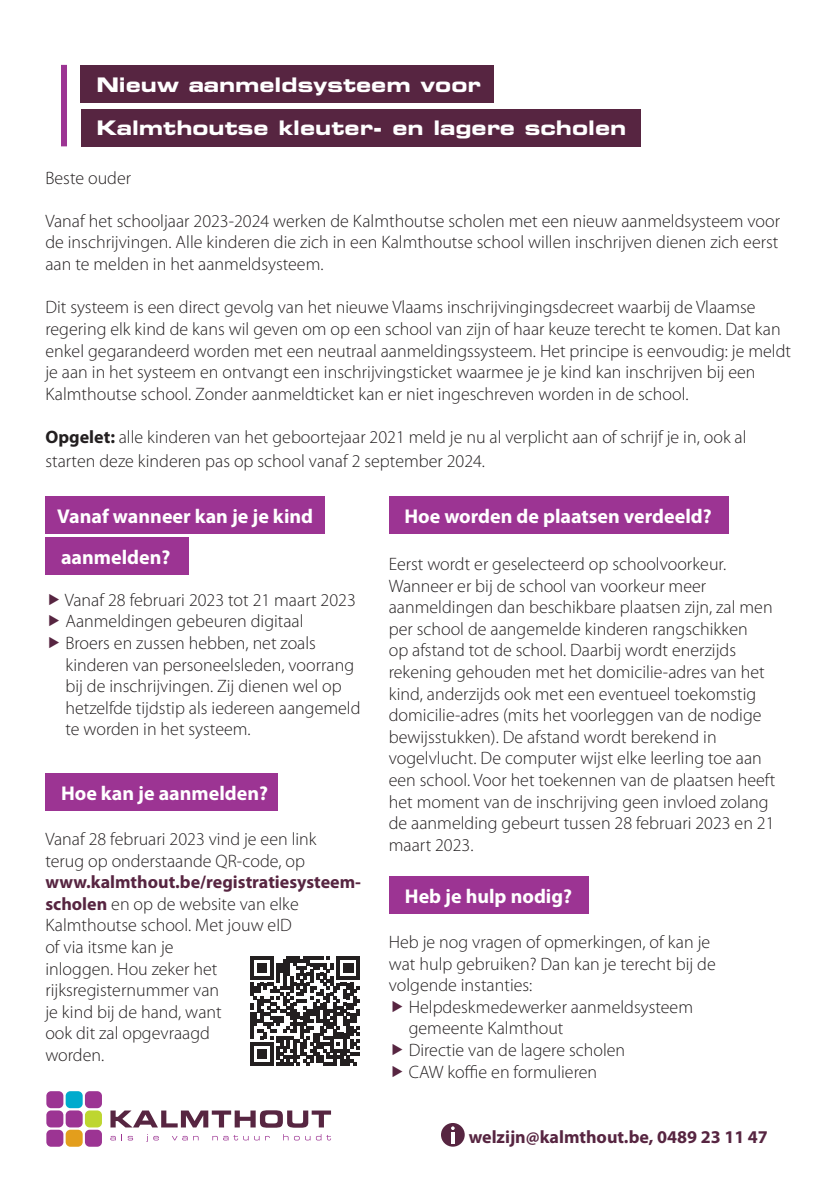
<style>
.page{position:relative;width:840px;height:1191px;background:#fff}
.page>*{position:absolute;margin:0;border:0;box-sizing:border-box;transform-origin:0 0}
.t1{font:700 20px "Myriad Pro";color:#fff}
.t2{font:700 expanded 20px/44px "Square 721 BT";color:#fff}
.t3{font:300 18px/21.6px "Myriad Pro";color:#231f20}
.t4{font:700 18px "Myriad Pro";color:#572541}
.s1{font-weight:700}
.s2{font-weight:700;color:#572541}
</style>
<div class="page">
<svg style="left:110px;top:1134px;width:12px;height:6px"></svg>
<svg style="left:128px;top:1136px;width:5px;height:4px"></svg>
<svg style="left:147px;top:1134px;width:12px;height:7px"></svg>
<svg style="left:172px;top:1135px;width:15px;height:5px"></svg>
<svg style="left:193px;top:1135px;width:5px;height:5px"></svg>
<svg style="left:212px;top:1135px;width:36px;height:5px"></svg>
<svg style="left:283px;top:1134px;width:5px;height:6px"></svg>
<svg style="left:294px;top:1135px;width:5px;height:5px"></svg>
<svg style="left:316px;top:1134px;width:15px;height:6px"></svg>
<svg style="left:110px;top:1110px;width:221px;height:17px"></svg>
<div style="left:46px;top:1091px;width:17px;height:17px;background:#9c3493;border-radius:5px"></div>
<div style="left:66px;top:1091px;width:17px;height:17px;background:#00abcd;border-radius:5px"></div>
<div style="left:85px;top:1091px;width:17px;height:17px;background:#9c3493;border-radius:5px"></div>
<div style="left:46px;top:1110px;width:17px;height:17px;background:#9c3493;border-radius:5px"></div>
<div style="left:66px;top:1110px;width:17px;height:17px;background:#9c3493;border-radius:5px"></div>
<div style="left:85px;top:1110px;width:17px;height:17px;background:#bed630;border-radius:5px"></div>
<div style="left:46px;top:1129px;width:17px;height:17px;background:#9c3493;border-radius:5px"></div>
<div style="left:66px;top:1129px;width:17px;height:17px;background:#e39e1c;border-radius:5px"></div>
<div style="left:85px;top:1129px;width:17px;height:17px;background:#9c3493;border-radius:5px"></div>
<div style="left:45px;top:496px;width:280px;height:38px;background:#9c3493"></div>
<div style="left:45px;top:537px;width:144px;height:37px;background:#9c3493"></div>
<div style="left:45px;top:773px;width:233px;height:38px;background:#9c3493"></div>
<div style="left:388px;top:876px;width:200px;height:38px;background:#9c3493"></div>
<div style="left:81px;top:65px;width:412px;height:38px;background:#572541"></div>
<div style="left:81px;top:109px;width:559px;height:37px;background:#572541"></div>
<div style="left:388px;top:496px;width:340px;height:38px;background:#9c3493"></div>
<div style="left:61px;top:65px;width:6px;height:81px;background:#9c3493"></div>
<div style="left:441px;top:1123px;width:23px;height:23px;background:#572541;border-radius:50%"></div>
<svg style="left:451px;top:1126px;width:3px;height:17px"></svg>
<svg style="left:250px;top:956px;width:109px;height:109px"></svg>
<p class="t2" style="left:96px;top:62px;width:531px">Nieuw aanmeldsysteem voor<br>Kalmthoutse kleuter- en lagere scholen</p>
<p class="t3" style="left:45px;top:167px;width:87px">Beste ouder</p>
<p class="t3" style="left:45px;top:210px;width:735px;text-align:justify">Vanaf het schooljaar 2023-2024 werken de Kalmthoutse scholen met een nieuw aanmeldsysteem voor de inschrijvingen. Alle kinderen die zich in een Kalmthoutse school willen inschrijven dienen zich eerst aan te melden in het aanmeldsysteem.</p>
<p class="t3" style="left:45px;top:296px;width:746px">Dit systeem is een direct gevolg van het nieuwe Vlaams inschrijvingingsdecreet waarbij de Vlaamse regering elk kind de kans wil geven om op een school van zijn of haar keuze terecht te komen. Dat kan enkel gegarandeerd worden met een neutraal aanmeldingssysteem. Het principe is eenvoudig: je meldt je aan in het systeem en ontvangt een inschrijvingsticket waarmee je je kind kan inschrijven bij een Kalmthoutse school. Zonder aanmeldticket kan er niet ingeschreven worden in de school.</p>
<p class="t3" style="left:45px;top:425px;width:702px;line-height:24px"><span class="s1">Opgelet:</span> alle kinderen van het geboortejaar 2021 meld je nu al verplicht aan of schrijf je in, ook al starten deze kinderen pas op school vanaf 2 september 2024.</p>
<p class="t1" style="left:57px;top:503px;width:257px">Vanaf wanneer kan je je kind</p>
<p class="t1" style="left:404px;top:503px;width:308px">Hoe worden de plaatsen verdeeld?</p>
<p class="t1" style="left:61px;top:544px;width:111px">aanmelden?</p>
<p class="t3" style="left:65px;top:589px;width:297px">Vanaf 28 februari 2023 tot 21 maart 2023<br>Aanmeldingen gebeuren digitaal<br>Broers en zussen hebben, net zoals kinderen van personeelsleden, voorrang bij de inschrijvingen. Zij dienen wel op hetzelfde tijdstip als iedereen aangemeld te worden in het systeem.</p>
<p class="t1" style="left:61px;top:780px;width:208px">Hoe kan je aanmelden?</p>
<p class="t3" style="left:45px;top:828px;width:272px">Vanaf 28 februari 2023 vind je een link terug op onderstaande QR-code, op</p>
<p class="t3" style="left:45px;top:871px;width:317px"><span class="s2">www.kalmthout.be/registratiesysteem&shy;scholen</span> en op de website van elke<br>Kalmthoutse school. Met jouw eID<br>of via itsme kan je<br>inloggen. Hou zeker het rijksregisternummer van<br>je kind bij de hand, want<br>ook dit zal opgevraagd<br>worden.</p>
<p class="t3" style="left:388px;top:553px;width:388px">Eerst wordt er geselecteerd op schoolvoorkeur.<br>Wanneer er bij de school van voorkeur meer aanmeldingen dan beschikbare plaatsen zijn, zal men per school de aangemelde kinderen rangschikken<br>op afstand tot de school. Daarbij wordt enerzijds rekening gehouden met het domicilie-adres van het kind, anderzijds ook met een eventueel toekomstig domicilie-adres (mits het voorleggen van de nodige bewijsstukken). De afstand wordt berekend in vogelvlucht. De computer wijst elke leerling toe aan een school. Voor het toekennen van de plaatsen heeft het moment van de inschrijving geen invloed zolang de aanmelding gebeurt tussen 28 februari 2023 en 21 maart 2023.</p>
<p class="t1" style="left:405px;top:883px;width:168px">Heb je hulp nodig?</p>
<p class="t3" style="left:388px;top:931px;width:328px">Heb je nog vragen of opmerkingen, of kan je wat hulp gebruiken? Dan kan je terecht bij de volgende instanties:</p>
<p class="t3" style="left:408px;top:995px;width:286px">Helpdeskmedewerker aanmeldsysteem gemeente Kalmthout<br>Directie van de lagere scholen<br>CAW koffie en formulieren</p>
<p class="t4" style="left:468px;top:1124px;width:300px">welzijn@kalmthout.be, 0489 23 11 47</p>
</div>
